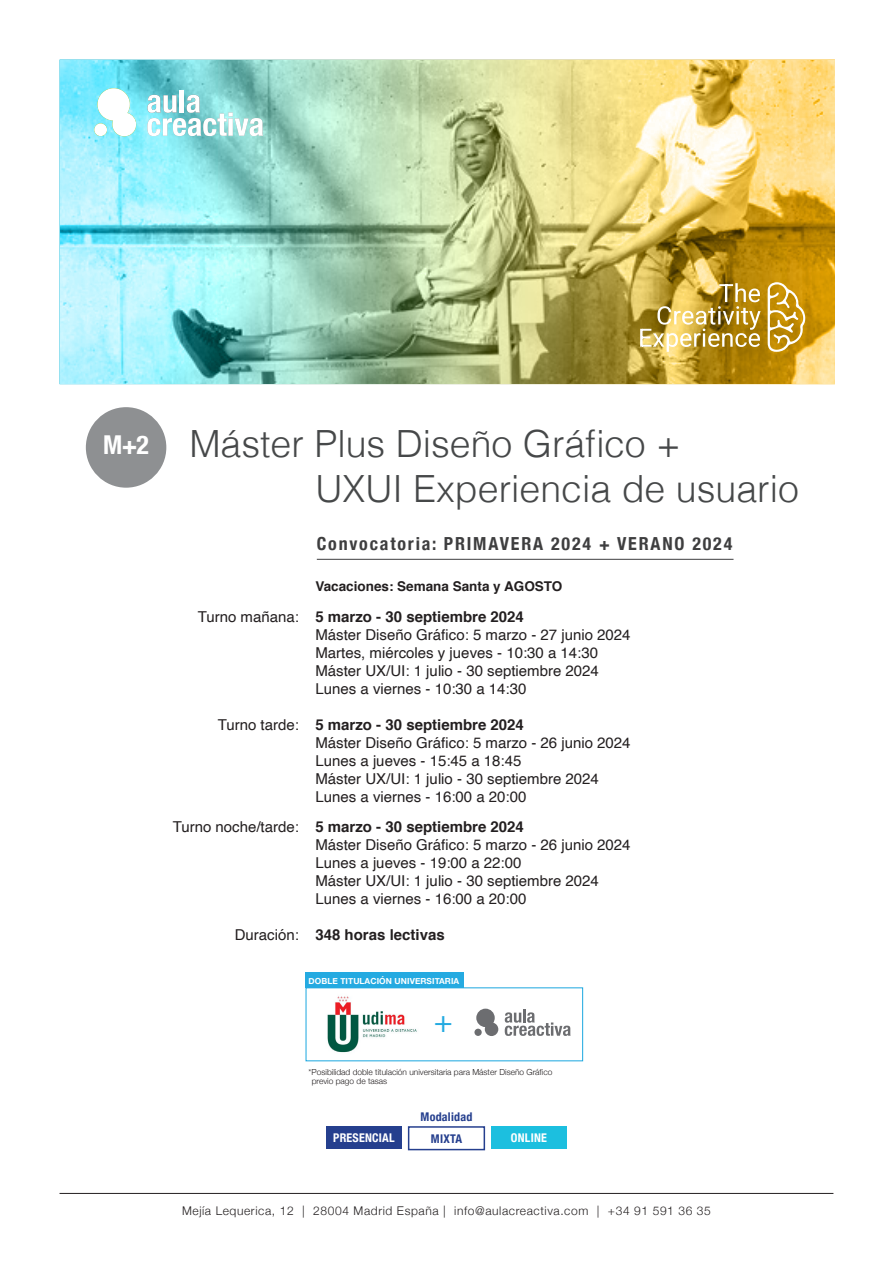
<style>
.page{position:relative;width:893px;height:1263px;background:#fff}
.page>*{position:absolute;margin:0;border:0;box-sizing:border-box;transform-origin:0 0}
.t1{font:300 37.5px "Helvetica";color:#464849}
.que_aprenderas{font:31.8px "Helvetica Neue";color:#24aae1}
.subtítulo{font:700 condensed 25.95px "Helvetica Neue";color:#fff}
.t2{font:700 condensed 18px "Helvetica Neue";letter-spacing:.1em;color:#3e3e3f}
.texto{font:15px/18px "Helvetica";color:#231f20}
.texto-2{font:700 15px "Helvetica";color:#231f20}
.texto-3{font:700 13.5px "Helvetica";color:#231f20}
.t3{font:300 12px "Helvetica Neue";letter-spacing:.05em;color:#231f20}
.t4{font:700 condensed 12px "Helvetica Neue";letter-spacing:.02em;color:#fff}
.t5{font:700 condensed 12px "Helvetica Neue";letter-spacing:.02em;color:#253f8e}
.que_aprenderas-2{font:300 8.4px/8.9px "Helvetica Neue";color:#231f20}
.que_aprenderas-3{font:700 8.4px "Helvetica Neue";letter-spacing:.01em;color:#fff}
.s1{font-weight:700}
.s2{font-weight:400}
</style>
<div class="page">
<div style="left:326px;top:1126px;width:76px;height:23px;background:#253f8e"></div>
<div style="left:408px;top:1126px;width:77px;height:24px;border:2px solid #253f8e"></div>
<div style="left:491px;top:1126px;width:76px;height:23px;background:#1cbfdf"></div>
<hr style="left:60px;top:1193px;width:773px;height:1px;background:#231f20">
<hr style="left:317px;top:559px;width:416px;height:1px;background:#3e3e3f">
<div style="left:86px;top:407px;width:80px;height:81px;background:#8e9092;border-radius:50%"></div>
<img style="left:63px;top:63px;width:769px;height:318px">
<hr style="left:180px;top:90px;width:4px;height:23px;background:#fff">
<svg style="left:147px;top:95px;width:116px;height:41px"></svg>
<svg style="left:98px;top:88px;width:38px;height:48px"></svg>
<div style="left:94px;top:123px;width:13px;height:13px;background:#fff;border-radius:50%"></div>
<hr style="left:640px;top:329px;width:3px;height:18px;background:#fff">
<svg style="left:642px;top:283px;width:119px;height:69px"></svg>
<svg style="left:768px;top:282px;width:38px;height:70px"></svg>
<svg style="left:505px;top:1009px;width:66px;height:27px"></svg>
<svg style="left:476px;top:1009px;width:22px;height:27px"></svg>
<div style="left:474px;top:1029px;width:8px;height:7px;background:#6c6d70;border-radius:50%"></div>
<img style="left:327px;top:996px;width:90px;height:57px">
<div style="left:305px;top:987px;width:278px;height:74px;border:1px solid #24aae1"></div>
<div style="left:305px;top:972px;width:159px;height:15px;background:#24aae1"></div>
<p class="subtítulo" style="left:103px;top:423px;width:47px">M+2</p>
<p class="t1" style="left:189px;top:411px;width:493px">Máster Plus Diseño Gráfico +</p>
<p class="t1" style="left:315px;top:456px;width:485px">UXUI Experiencia de usuario</p>
<p class="t2" style="left:317px;top:529px;width:417px">Convocatoria: PRIMAVERA 2024 + VERANO 2024</p>
<p class="texto-3" style="left:315px;top:575px;width:248px">Vacaciones: Semana Santa y AGOSTO</p>
<p class="texto" style="left:315px;top:608px;width:317px;text-indent:-118px">Turno mañana: <span class="s1">5 marzo - 30 septiembre 2024<br></span>Máster Diseño Gráfico: 5 marzo - 27 junio 2024<br>Martes, miércoles y jueves - 10:30 a 14:30<br>Máster UX/UI: 1 julio - 30 septiembre 2024<br>Lunes a viernes - 10:30 a 14:30</p>
<p class="texto" style="left:315px;top:716px;width:317px;text-indent:-98px">Turno tarde: <span class="s1">5 marzo - 30 septiembre 2024<br></span>Máster Diseño Gráfico: 5 marzo - 26 junio 2024<br>Lunes a jueves - 15:45 a 18:45<br>Máster UX/UI: 1 julio - 30 septiembre 2024<br>Lunes a viernes - 16:00 a 20:00</p>
<p class="texto" style="left:315px;top:818px;width:317px;text-indent:-143px">Turno noche/tarde: <span class="s1">5 marzo - 30 septiembre 2024<br></span>Máster Diseño Gráfico: 5 marzo - 26 junio 2024<br>Lunes a jueves - 19:00 a 22:00<br>Máster UX/UI: 1 julio - 30 septiembre 2024<br>Lunes a viernes - 16:00 a 20:00</p>
<p class="texto-2" style="left:235px;top:923px;width:211px"><span class="s2">Duración:</span> 348 horas lectivas</p>
<p class="que_aprenderas-3" style="left:309px;top:974px;width:152px">DOBLE TITULACIÓN UNIVERSITARIA</p>
<p class="que_aprenderas" style="left:434px;top:998px;width:21px">+</p>
<p class="que_aprenderas-2" style="left:312px;top:1067px;width:242px;text-indent:-3px">*Posibilidad doble titulación universitaria para Máster Diseño Gráfico previo pago de tasas</p>
<p class="t5" style="left:421px;top:1107px;width:53px">Modalidad</p>
<p class="t4" style="left:333px;top:1127px;width:63px">PRESENCIAL</p>
<p class="t5" style="left:431px;top:1128px;width:33px">MIXTA</p>
<p class="t4" style="left:511px;top:1127px;width:38px">ONLINE</p>
<p class="t3" style="left:182px;top:1201px;width:530px">Mejía Lequerica, 12 | 28004 Madrid España | info@aulacreactiva.com | +34 91 591 36 35</p>
</div>
